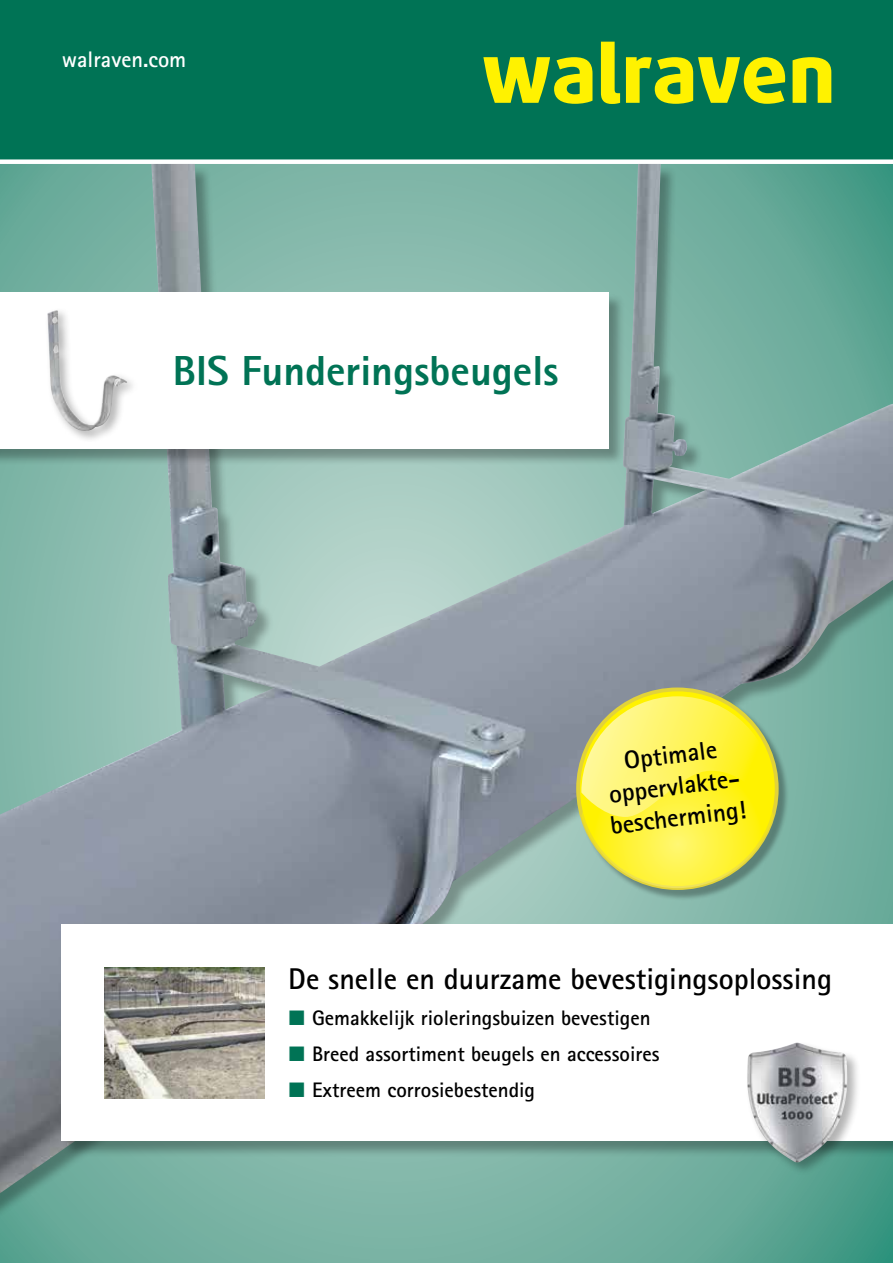
<style>
.page{position:relative;width:893px;height:1263px;background:#fff}
.page>*{position:absolute;margin:0;border:0;box-sizing:border-box;transform-origin:0 0}
.t1{font:800 42px "Rotis Sans Serif Std";color:#007355}
.t2{font:700 30px "Rotis Sans Serif Std";color:#000}
.t3{font:700 25.5px/31.5px "Rotis Sans Serif Std";color:#000;text-align:center}
.t4{font:700 22.5px "Rotis Sans Serif Std";color:#fff}
.t5{font:700 21px "Rotis Sans Serif Std";color:#000}
.s1{color:#007355}
</style>
<div class="page">
<svg style="left:0;top:1221px;width:893px;height:42px;background:#6aab9b"></svg>
<div style="left:0;top:0;width:893px;height:159px;background:#007355"></div>
<svg style="left:793px;top:57px;width:38px;height:46px"></svg>
<svg style="left:626px;top:57px;width:159px;height:47px"></svg>
<svg style="left:601px;top:42px;width:19px;height:62px"></svg>
<svg style="left:483px;top:57px;width:109px;height:47px"></svg>
<div style="left:0;top:165px;width:893px;height:1056px;background:#000;opacity:.3"></div>
<img style="left:0;top:164px;width:893px;height:1029px">
<div style="left:63px;top:925px;width:830px;height:233px;background:#000;opacity:.3"></div>
<div style="left:62px;top:924px;width:831px;height:217px;background:#fff"></div>
<div style="left:0;top:293px;width:625px;height:173px;background:#000;opacity:.3"></div>
<div style="left:0;top:292px;width:608px;height:157px;background:#fff"></div>
<div style="left:44px;top:307px;width:95px;height:136px;background:#000;opacity:.3"></div>
<img style="left:47px;top:310px;width:80px;height:122px">
<div style="left:578px;top:689px;width:211px;height:211px;background:#000;opacity:.3"></div>
<svg style="left:581px;top:744px;width:193px;height:144px;background:#f8ee3f"></svg>
<svg style="left:581px;top:696px;width:192px;height:121px;background:#f1ea54"></svg>
<img style="left:104px;top:968px;width:160px;height:130px">
<div style="left:745px;top:1041px;width:116px;height:135px;background:#000;opacity:.3"></div>
<img style="left:747px;top:1042px;width:100px;height:120px">
<p class="t4" style="left:62px;top:45px;width:126px">walraven.com</p>
<h1 class="t1" style="left:173px;top:344px;width:387px">BIS Funderingsbeugels</h1>
<p class="t3" style="left:601px;top:747px;width:138px;rotate:-7deg">Optimale oppervlakte&shy;bescherming!</p>
<h2 class="t2" style="left:288px;top:959px;width:545px">De snelle en duurzame bevestigingsoplossing</h2>
<p class="t5" style="left:288px;top:1004px;width:364px"><span class="s1">■</span> Gemakkelijk rioleringsbuizen bevestigen</p>
<p class="t5" style="left:288px;top:1040px;width:373px"><span class="s1">■</span> Breed assortiment beugels en accessoires</p>
<p class="t5" style="left:288px;top:1076px;width:248px"><span class="s1">■</span> Extreem corrosiebestendig</p>
</div>
